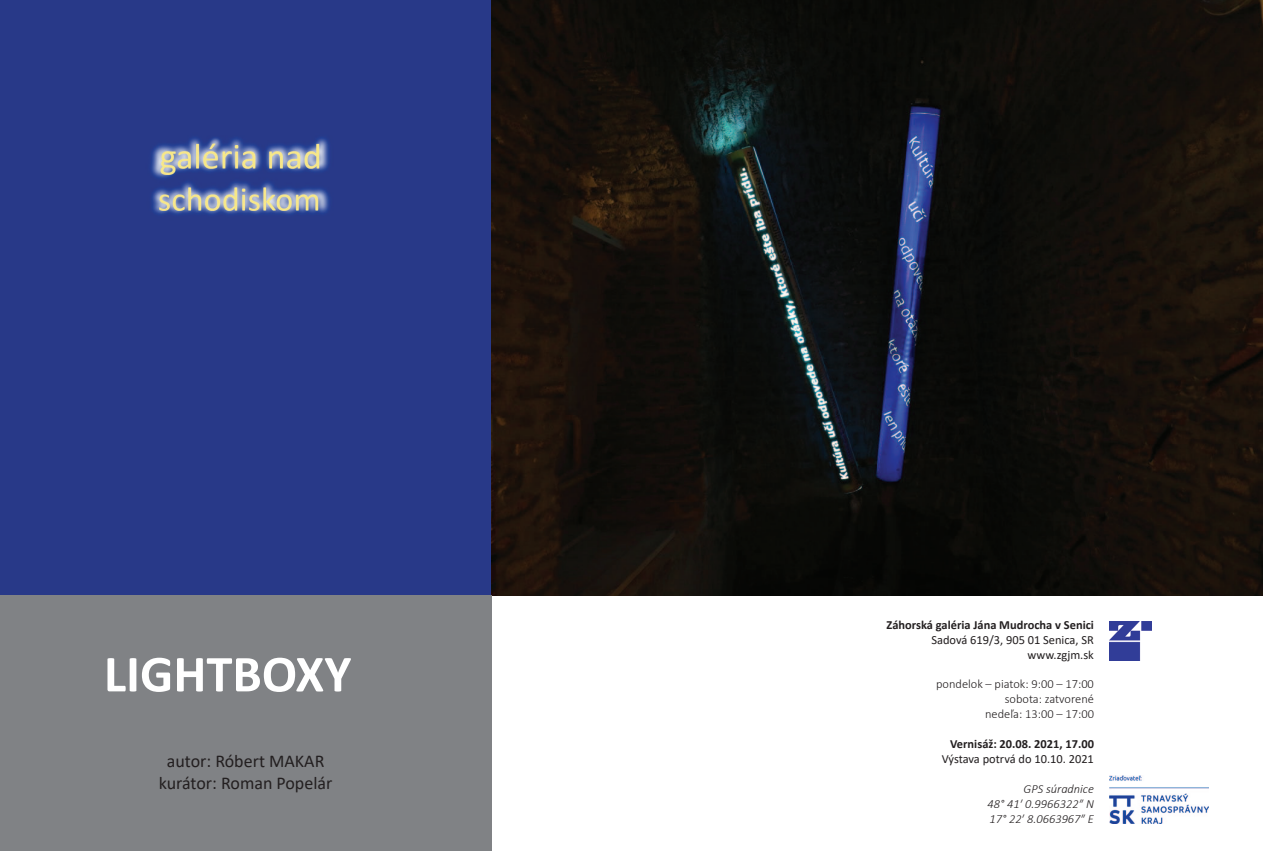
<style>
.page{position:relative;width:1263px;height:851px;background:#fff}
.page>*{position:absolute;margin:0;border:0;box-sizing:border-box;transform-origin:0 0}
.t1{font:700 52.35px "Calibri";color:#fff}
.t2{font:18px "Calibri";color:#231f20}
.t3{font:12.45px "Calibri";color:#231f20}
.t4{font:300 12.45px "Calibri";color:#231f20}
.t5{font:700 12.45px "Calibri";color:#231f20}
.t6{font:italic 300 12.45px "Calibri";color:#231f20}
</style>
<div class="page">
<div style="left:0;top:0;width:491px;height:595px;background:#283988"></div>
<img style="left:491px;top:0;width:772px;height:595px">
<div style="left:0;top:595px;width:491px;height:255px;background:#808285"></div>
<img style="left:1109px;top:775px;width:100px;height:48px">
<img style="left:1109px;top:621px;width:43px;height:39px">
<p class="t1" style="left:104px;top:637px;width:249px">LIGHTBOXY</p>
<p class="t2" style="left:167px;top:748px;width:159px">autor: Róbert MAKAR</p>
<p class="t2" style="left:159px;top:770px;width:175px">kurátor: Roman Popelár</p>
<p class="t5" style="left:886px;top:615px;width:209px">Záhorská galéria Jána Mudrocha v Senici</p>
<p class="t3" style="left:931px;top:630px;width:164px">Sadová 619/3, 905 01 Senica, SR</p>
<p class="t3" style="left:1028px;top:645px;width:68px">www.zgjm.sk</p>
<p class="t4" style="left:936px;top:676px;width:159px">pondelok – piatok: 9:00 – 17:00</p>
<p class="t4" style="left:1005px;top:691px;width:91px">sobota: zatvorené</p>
<p class="t4" style="left:985px;top:706px;width:110px">nedeľa: 13:00 – 17:00</p>
<p class="t5" style="left:950px;top:735px;width:145px">Vernisáž: 20.08. 2021, 17.00</p>
<p class="t3" style="left:942px;top:750px;width:154px">Výstava potrvá do 10.10. 2021</p>
<p class="t6" style="left:1023px;top:780px;width:72px">GPS súradnice</p>
<p class="t6" style="left:987px;top:795px;width:108px">48° 41′ 0.9966322″ N</p>
<p class="t6" style="left:989px;top:810px;width:106px">17° 22′ 8.0663967″ E</p>
</div>
